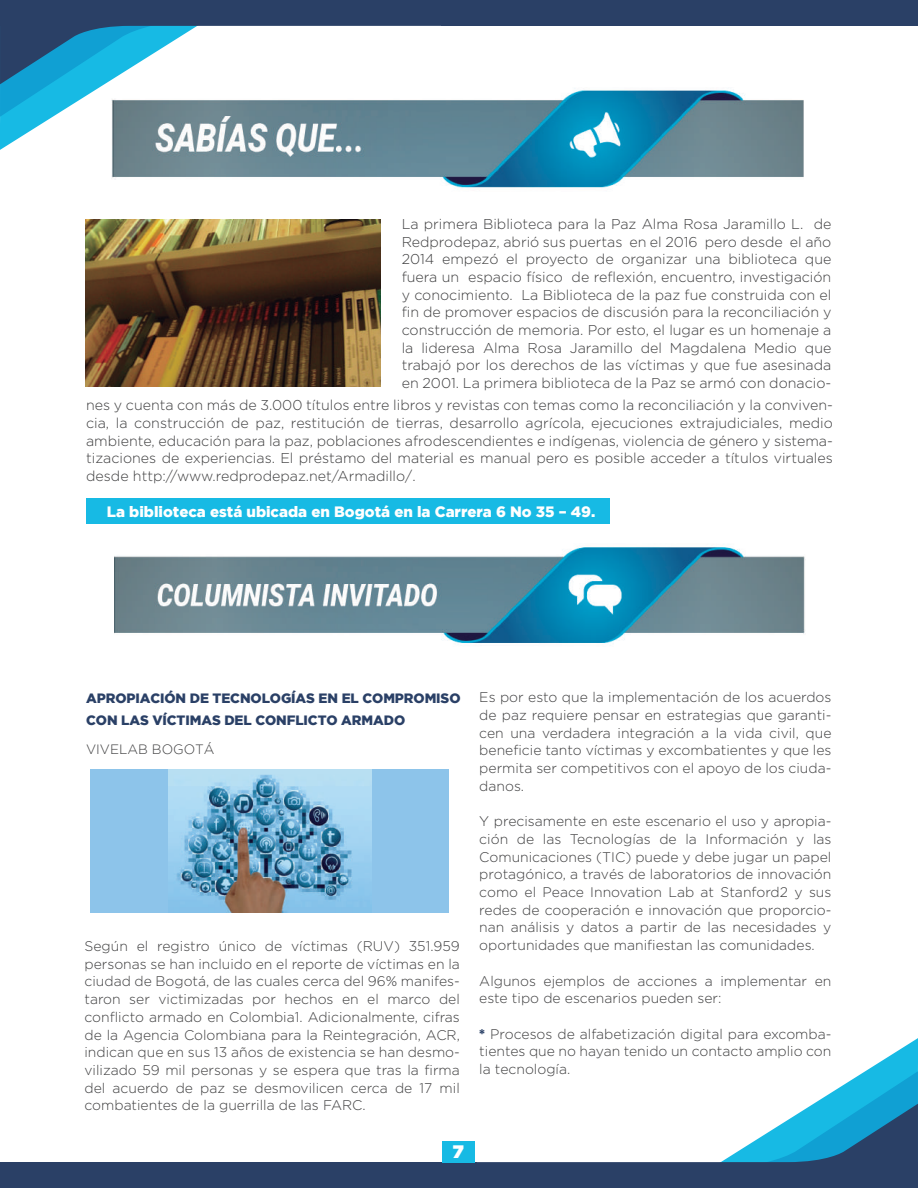
<style>
.page{position:relative;width:918px;height:1188px;background:#fff}
.page>*{position:absolute;margin:0;border:0;box-sizing:border-box;transform-origin:0 0}
.t1{font:18px "Gotham Ultra";color:#fff}
.t2{font:900 15px "Gotham";color:#fff}
.t3{font:300 14.25px/17.7px "Gotham";color:#3e3e3f;text-align:justify}
.t4{font:300 13.95px/17.7px "Gotham";color:#3e3e3f;text-align:justify}
.t5{font:900 13.5px/22px "Gotham";letter-spacing:-.005em;color:#2a4066}
.t6{font:300 13.5px "Gotham";color:#3e3e3f}
.s1{font-weight:900;color:#2a4066}
</style>
<div class="page">
<div style="left:86px;top:498px;width:524px;height:26px;background:#17bae4"></div>
<img style="left:112px;top:88px;width:692px;height:100px">
<img style="left:85px;top:220px;width:296px;height:167px">
<img style="left:114px;top:547px;width:692px;height:96px">
<div style="left:91px;top:769px;width:358px;height:144px;background:#8dc4ea"></div>
<img style="left:168px;top:769px;width:204px;height:144px">
<svg style="left:0;top:0;width:446px;height:150px"></svg>
<div style="left:441px;top:0;width:477px;height:26px;background:#2a4066"></div>
<svg style="left:477px;top:1038px;width:441px;height:150px"></svg>
<div style="left:0;top:1162px;width:477px;height:26px;background:#2a4066"></div>
<div style="left:442px;top:1141px;width:33px;height:21px;background:#17bae4"></div>
<p class="t3" style="left:402px;top:215px;width:431px">La primera Biblioteca para la Paz Alma Rosa Jaramillo L. de Redprodepaz, abrió sus puertas en el 2016 pero desde el año 2014 empezó el proyecto de organizar una biblioteca que fuera un espacio físico de reflexión, encuentro, investigación y conocimiento. La Biblioteca de la paz fue construida con el fin de promover espacios de discusión para la reconciliación y construcción de memoria. Por esto, el lugar es un homenaje a la lideresa Alma Rosa Jaramillo del Magdalena Medio que trabajó por los derechos de las víctimas y que fue asesinada en 2001. La primera biblioteca de la Paz se armó con donacio-</p>
<p class="t3" style="left:86px;top:396px;width:748px">nes y cuenta con más de 3.000 títulos entre libros y revistas con temas como la reconciliación y la conviven&shy;cia, la construcción de paz, restitución de tierras, desarrollo agrícola, ejecuciones extrajudiciales, medio ambiente, educación para la paz, poblaciones afrodescendientes e indígenas, violencia de género y sistema&shy;tizaciones de experiencias. El préstamo del material es manual pero es posible acceder a títulos virtuales desde http://www.redprodepaz.net/Armadillo/.</p>
<p class="t2" style="left:107px;top:503px;width:490px">La biblioteca está ubicada en Bogotá en la Carrera 6 No 35 – 49.</p>
<p class="t5" style="left:86px;top:686px;width:376px">APROPIACIÓN DE TECNOLOGÍAS EN EL COMPROMISO<br>CON LAS VÍCTIMAS DEL CONFLICTO ARMADO</p>
<p class="t6" style="left:86px;top:742px;width:130px">VIVELAB BOGOTÁ</p>
<p class="t4" style="left:85px;top:937px;width:377px">Según el registro único de víctimas (RUV) 351.959 personas se han incluido en el reporte de víctimas en la ciudad de Bogotá, de las cuales cerca del 96% manifes&shy;taron ser victimizadas por hechos en el marco del conflicto armado en Colombia1. Adicionalmente, cifras de la Agencia Colombiana para la Reintegración, ACR, indican que en sus 13 años de existencia se han desmo&shy;vilizado 59 mil personas y se espera que tras la firma del acuerdo de paz se desmovilicen cerca de 17 mil combatientes de la guerrilla de las FARC.</p>
<p class="t1" style="left:453px;top:1141px;width:12px">7</p>
<p class="t4" style="left:479px;top:688px;width:354px">Es por esto que la implementación de los acuerdos de paz requiere pensar en estrategias que garanti&shy;cen una verdadera integración a la vida civil, que beneficie tanto víctimas y excombatientes y que les permita ser competitivos con el apoyo de los ciuda&shy;danos.</p>
<p class="t4" style="left:479px;top:812px;width:354px">Y precisamente en este escenario el uso y apropia&shy;ción de las Tecnologías de la Información y las Comunicaciones (TIC) puede y debe jugar un papel protagónico, a través de laboratorios de innovación como el Peace Innovation Lab at Stanford2 y sus redes de cooperación e innovación que proporcio&shy;nan análisis y datos a partir de las necesidades y oportunidades que manifiestan las comunidades.</p>
<p class="t4" style="left:479px;top:972px;width:354px">Algunos ejemplos de acciones a implementar en este tipo de escenarios pueden ser:</p>
<p class="t4" style="left:479px;top:1025px;width:354px"><span class="s1">*</span> Procesos de alfabetización digital para excomba&shy;tientes que no hayan tenido un contacto amplio con la tecnología.</p>
</div>
